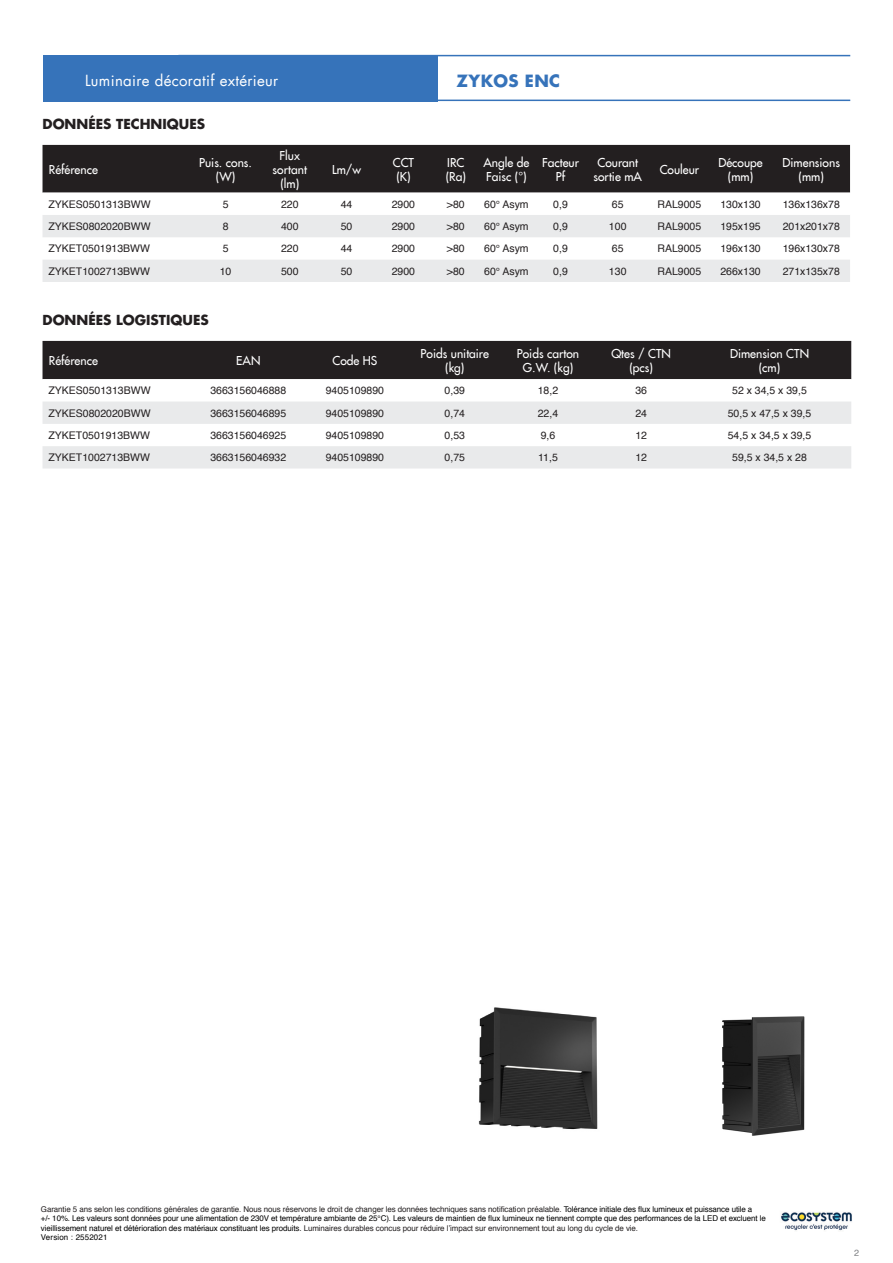
<style>
.page{position:relative;width:893px;height:1263px;background:#fff}
.page>*{position:absolute;margin:0;border:0;box-sizing:border-box;transform-origin:0 0}
.Titre_page_Deltaled{font:700 16.5px "Futura LT";letter-spacing:.02em;color:#3673ba}
.Titre_page_Deltaled-2{font:15px "Futura LT";letter-spacing:.02em;color:#fff}
.Sous-titre{font:700 13.5px "Futura LT";color:#231f20}
.Titre_colonne_tablea{font:12px/14.4px "Futura LT";color:#fff;text-align:center}
.content_tableau_smal{font:10.5px "Helvetica";color:#231f20}
.content_tableau_7pt{font:10.5px "Helvetica";color:#231f20}
.t1{font:9px "Helvetica";color:#808285}
.t2{font:7.95px/9.6px "Helvetica";letter-spacing:-.01em;color:#000}
.t3{font:7.95px "Helvetica";letter-spacing:.02em;color:#000}
.s1{color:#231f20}
</style>
<div class="page">
<div style="left:43px;top:145px;width:807px;height:48px;background:#231f20"></div>
<svg style="left:43px;top:215px;width:807px;height:67px;fill:#e9eaeb"></svg>
<div style="left:43px;top:341px;width:808px;height:38px;background:#231f20"></div>
<svg style="left:43px;top:401px;width:808px;height:67px;fill:#e9eaeb"></svg>
<div style="left:43px;top:55px;width:394px;height:46px;background:#3673ba"></div>
<hr style="left:178px;top:55px;width:672px;height:1px;background:#3673ba">
<hr style="left:178px;top:100px;width:672px;height:1px;background:#3673ba">
<img style="left:781px;top:1212px;width:71px;height:19px">
<img style="left:478px;top:1007px;width:120px;height:123px">
<img style="left:722px;top:1016px;width:83px;height:120px">
<p class="Titre_page_Deltaled-2" style="left:85px;top:71px;width:195px">Luminaire décoratif extérieur</p>
<p class="Titre_page_Deltaled" style="left:457px;top:70px;width:105px">ZYKOS ENC</p>
<p class="Sous-titre" style="left:43px;top:115px;width:164px">DONNÉES TECHNIQUES</p>
<p class="Titre_colonne_tablea" style="left:49px;top:162px;width:51px">Référence</p>
<p class="Titre_colonne_tablea" style="left:199px;top:155px;width:54px">Puis. cons. (W)</p>
<p class="Titre_colonne_tablea" style="left:273px;top:148px;width:36px">Flux sortant (lm)</p>
<p class="Titre_colonne_tablea" style="left:332px;top:162px;width:31px">Lm/w</p>
<p class="Titre_colonne_tablea" style="left:393px;top:155px;width:23px">CCT</p>
<p class="Titre_colonne_tablea" style="left:396px;top:169px;width:16px">(K)</p>
<p class="Titre_colonne_tablea" style="left:447px;top:155px;width:19px">IRC</p>
<p class="Titre_colonne_tablea" style="left:446px;top:169px;width:22px">(Ra)</p>
<p class="Titre_colonne_tablea" style="left:483px;top:155px;width:47px;text-align:left">Angle de<br>Faisc (°)</p>
<p class="Titre_colonne_tablea" style="left:542px;top:155px;width:38px">Facteur<br>Pf</p>
<p class="Titre_colonne_tablea" style="left:593px;top:155px;width:50px">Courant sortie mA</p>
<p class="Titre_colonne_tablea" style="left:660px;top:162px;width:41px">Couleur</p>
<p class="Titre_colonne_tablea" style="left:718px;top:155px;width:46px">Découpe (mm)</p>
<p class="Titre_colonne_tablea" style="left:783px;top:155px;width:59px">Dimensions</p>
<p class="Titre_colonne_tablea" style="left:799px;top:169px;width:27px">(mm)</p>
<p class="content_tableau_7pt" style="left:49px;top:196px;width:104px">ZYKES0501313BWW</p>
<p class="content_tableau_smal" style="left:223px;top:196px;width:7px">5</p>
<p class="content_tableau_smal" style="left:281px;top:196px;width:19px">220</p>
<p class="content_tableau_smal" style="left:341px;top:196px;width:13px">44</p>
<p class="content_tableau_smal" style="left:392px;top:196px;width:25px">2900</p>
<p class="content_tableau_smal" style="left:447px;top:196px;width:19px">&gt;80</p>
<p class="content_tableau_smal" style="left:484px;top:196px;width:46px">60° Asym</p>
<p class="content_tableau_smal" style="left:553px;top:196px;width:16px">0,9</p>
<p class="content_tableau_smal" style="left:612px;top:196px;width:13px">65</p>
<p class="content_tableau_smal" style="left:657px;top:196px;width:45px">RAL9005</p>
<p class="content_tableau_smal" style="left:720px;top:196px;width:42px">130x130</p>
<p class="content_tableau_smal" style="left:783px;top:196px;width:59px">136x136x78</p>
<p class="content_tableau_7pt" style="left:49px;top:218px;width:104px">ZYKES0802020BWW</p>
<p class="content_tableau_smal" style="left:223px;top:218px;width:7px">8</p>
<p class="content_tableau_smal" style="left:281px;top:218px;width:19px">400</p>
<p class="content_tableau_smal" style="left:341px;top:218px;width:13px">50</p>
<p class="content_tableau_smal" style="left:392px;top:218px;width:25px">2900</p>
<p class="content_tableau_smal" style="left:447px;top:218px;width:19px">&gt;80</p>
<p class="content_tableau_smal" style="left:484px;top:218px;width:46px">60° Asym</p>
<p class="content_tableau_smal" style="left:553px;top:218px;width:16px">0,9</p>
<p class="content_tableau_smal" style="left:609px;top:218px;width:19px">100</p>
<p class="content_tableau_smal" style="left:657px;top:218px;width:45px">RAL9005</p>
<p class="content_tableau_smal" style="left:720px;top:218px;width:42px">195x195</p>
<p class="content_tableau_smal" style="left:783px;top:218px;width:59px">201x201x78</p>
<p class="content_tableau_7pt" style="left:49px;top:241px;width:103px">ZYKET0501913BWW</p>
<p class="content_tableau_smal" style="left:223px;top:241px;width:7px">5</p>
<p class="content_tableau_smal" style="left:281px;top:241px;width:19px">220</p>
<p class="content_tableau_smal" style="left:341px;top:241px;width:13px">44</p>
<p class="content_tableau_smal" style="left:392px;top:241px;width:25px">2900</p>
<p class="content_tableau_smal" style="left:447px;top:241px;width:19px">&gt;80</p>
<p class="content_tableau_smal" style="left:484px;top:241px;width:46px">60° Asym</p>
<p class="content_tableau_smal" style="left:553px;top:241px;width:16px">0,9</p>
<p class="content_tableau_smal" style="left:612px;top:241px;width:13px">65</p>
<p class="content_tableau_smal" style="left:657px;top:241px;width:45px">RAL9005</p>
<p class="content_tableau_smal" style="left:720px;top:241px;width:42px">196x130</p>
<p class="content_tableau_smal" style="left:783px;top:241px;width:59px">196x130x78</p>
<p class="content_tableau_7pt" style="left:49px;top:263px;width:103px">ZYKET1002713BWW</p>
<p class="content_tableau_smal" style="left:220px;top:263px;width:13px">10</p>
<p class="content_tableau_smal" style="left:281px;top:263px;width:19px">500</p>
<p class="content_tableau_smal" style="left:341px;top:263px;width:13px">50</p>
<p class="content_tableau_smal" style="left:392px;top:263px;width:25px">2900</p>
<p class="content_tableau_smal" style="left:447px;top:263px;width:19px">&gt;80</p>
<p class="content_tableau_smal" style="left:484px;top:263px;width:46px">60° Asym</p>
<p class="content_tableau_smal" style="left:553px;top:263px;width:16px">0,9</p>
<p class="content_tableau_smal" style="left:609px;top:263px;width:19px">130</p>
<p class="content_tableau_smal" style="left:657px;top:263px;width:45px">RAL9005</p>
<p class="content_tableau_smal" style="left:720px;top:263px;width:42px">266x130</p>
<p class="content_tableau_smal" style="left:783px;top:263px;width:59px">271x135x78</p>
<p class="Sous-titre" style="left:43px;top:311px;width:168px">DONNÉES LOGISTIQUES</p>
<p class="Titre_colonne_tablea" style="left:49px;top:354px;width:51px">Référence</p>
<p class="Titre_colonne_tablea" style="left:236px;top:354px;width:26px">EAN</p>
<p class="Titre_colonne_tablea" style="left:332px;top:354px;width:46px">Code HS</p>
<p class="Titre_colonne_tablea" style="left:421px;top:346px;width:70px">Poids unitaire (kg)</p>
<p class="Titre_colonne_tablea" style="left:517px;top:346px;width:64px">Poids carton<br>G.W. (kg)</p>
<p class="Titre_colonne_tablea" style="left:611px;top:346px;width:61px">Qtes / CTN (pcs)</p>
<p class="Titre_colonne_tablea" style="left:730px;top:346px;width:81px">Dimension CTN</p>
<p class="Titre_colonne_tablea" style="left:759px;top:361px;width:23px">(cm)</p>
<p class="content_tableau_7pt" style="left:49px;top:382px;width:104px">ZYKES0501313BWW</p>
<p class="content_tableau_smal" style="left:210px;top:382px;width:77px">3663156046888</p>
<p class="content_tableau_smal" style="left:326px;top:382px;width:60px">9405109890</p>
<p class="content_tableau_smal" style="left:445px;top:382px;width:22px">0,39</p>
<p class="content_tableau_smal" style="left:538px;top:382px;width:22px">18,2</p>
<p class="content_tableau_smal" style="left:635px;top:382px;width:13px">36</p>
<p class="content_tableau_smal" style="left:732px;top:382px;width:76px">52 x 34,5 x 39,5</p>
<p class="content_tableau_7pt" style="left:49px;top:405px;width:104px">ZYKES0802020BWW</p>
<p class="content_tableau_smal" style="left:210px;top:405px;width:77px">3663156046895</p>
<p class="content_tableau_smal" style="left:326px;top:405px;width:60px">9405109890</p>
<p class="content_tableau_smal" style="left:445px;top:405px;width:22px">0,74</p>
<p class="content_tableau_smal" style="left:538px;top:405px;width:22px">22,4</p>
<p class="content_tableau_smal" style="left:635px;top:405px;width:13px">24</p>
<p class="content_tableau_smal" style="left:728px;top:405px;width:85px">50,5 x 47,5 x 39,5</p>
<p class="content_tableau_7pt" style="left:49px;top:427px;width:103px">ZYKET0501913BWW</p>
<p class="content_tableau_smal" style="left:210px;top:427px;width:77px">3663156046925</p>
<p class="content_tableau_smal" style="left:326px;top:427px;width:60px">9405109890</p>
<p class="content_tableau_smal" style="left:445px;top:427px;width:22px">0,53</p>
<p class="content_tableau_smal" style="left:541px;top:427px;width:16px">9,6</p>
<p class="content_tableau_smal" style="left:635px;top:427px;width:13px">12</p>
<p class="content_tableau_smal" style="left:728px;top:427px;width:85px">54,5 x 34,5 x 39,5</p>
<p class="content_tableau_7pt" style="left:49px;top:449px;width:103px">ZYKET1002713BWW</p>
<p class="content_tableau_smal" style="left:210px;top:449px;width:77px">3663156046932</p>
<p class="content_tableau_smal" style="left:326px;top:449px;width:60px">9405109890</p>
<p class="content_tableau_smal" style="left:445px;top:449px;width:22px">0,75</p>
<p class="content_tableau_smal" style="left:538px;top:449px;width:21px">11,5</p>
<p class="content_tableau_smal" style="left:635px;top:449px;width:13px">12</p>
<p class="content_tableau_smal" style="left:732px;top:449px;width:76px">59,5 x 34,5 x 28</p>
<p class="t2" style="left:41px;top:1204px;width:726px"><span class="s1">Garantie 5 ans selon les conditions générales de garantie. Nous nous réservons le droit de changer les données techniques sans notification préalable.</span> Tolérance initiale des flux lumineux et puissance utile a<br>+/- 10%. Les valeurs sont données pour une alimentation de 230V et température ambiante de 25°C). Les valeurs de maintien de flux lumineux ne tiennent compte que des performances de la LED et excluent le vieillissement naturel et détérioration des matériaux constituant les produits. <span class="s1">Luminaires durables concus pour réduire l’impact sur environnement tout au long du cycle de vie.</span></p>
<p class="t3" style="left:41px;top:1231px;width:68px">Version : 2552021</p>
<p class="t1" style="left:854px;top:1246px;width:7px">2</p>
</div>
